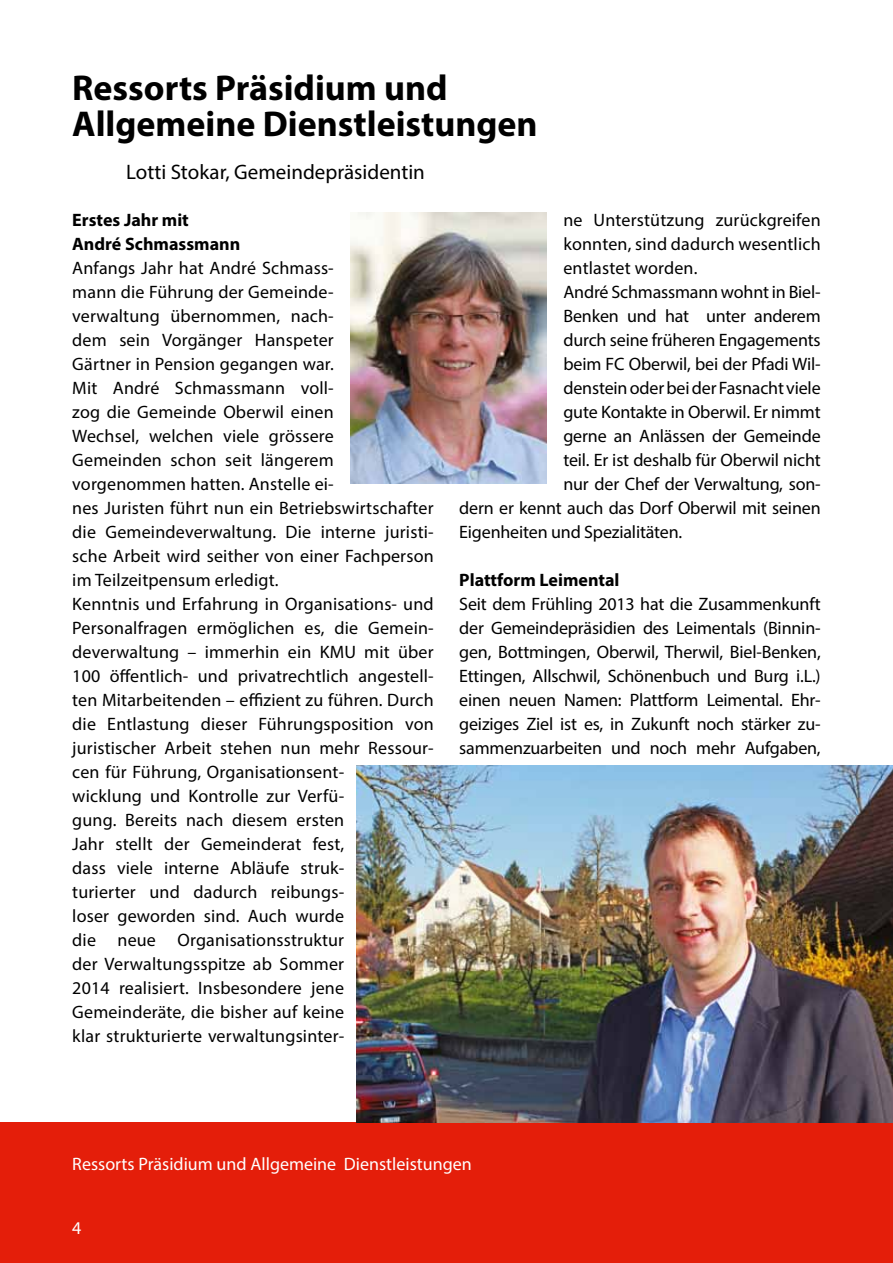
<style>
.page{position:relative;width:893px;height:1263px;background:#fff}
.page>*{position:absolute;margin:0;border:0;box-sizing:border-box;transform-origin:0 0}
.t1{font:700 36px/36px "Myriad Pro";color:#000}
.t2{font:21px "Myriad Pro";color:#000}
.t3{font:18px/24px "Myriad Pro";letter-spacing:.01em;color:#000}
.t4{font:18px "Myriad Pro";letter-spacing:-.01em;color:#000}
.t5{font:700 18px/24px "Myriad Pro";color:#000}
.t6{font:18px "Myriad Pro";color:#fff}
</style>
<div class="page">
<div style="left:0;top:1123px;width:893px;height:140px;background:#e41e0a"></div>
<img style="left:351px;top:213px;width:195px;height:271px">
<img style="left:357px;top:765px;width:536px;height:358px">
<h1 class="t1" style="left:72px;top:69px;width:467px">Ressorts Präsidium und<br>Allgemeine Dienstleistungen</h1>
<p class="t2" style="left:126px;top:159px;width:300px">Lotti Stokar, Gemeindepräsidentin</p>
<p class="t5" style="left:72px;top:207px;width:170px">Erstes Jahr mit<br>André Schmassmann</p>
<p class="t3" style="left:72px;top:256px;width:363px">Anfangs Jahr hat André Schmass-<br>mann die Führung der Gemeinde-<br>verwaltung übernommen, nach-<br>dem sein Vorgänger Hanspeter<br>Gärtner in Pension gegangen war.<br>Mit André Schmassmann voll-<br>zog die Gemeinde Oberwil einen<br>Wechsel, welchen viele grössere<br>Gemeinden schon seit längerem vorgenommen hatten. Anstelle ei-<br>nes Juristen führt nun ein Betriebswirtschafter die Gemeindeverwaltung. Die interne juristi&shy;sche Arbeit wird seither von einer Fachperson im Teilzeitpensum erledigt.<br>Kenntnis und Erfahrung in Organisations- und Personalfragen ermöglichen es, die Gemein&shy;deverwaltung – immerhin ein KMU mit über 100 öffentlich- und privatrechtlich angestell&shy;ten Mitarbeitenden – effizient zu führen. Durch die Entlastung dieser Führungsposition von juristischer Arbeit stehen nun mehr Ressour&shy;cen für Führung, Organisationsent-<br>wicklung und Kontrolle zur Verfü-<br>gung. Bereits nach diesem ersten<br>Jahr stellt der Gemeinderat fest,<br>dass viele interne Abläufe struk-<br>turierter und dadurch reibungs-<br>loser geworden sind. Auch wurde<br>die neue Organisationsstruktur<br>der Verwaltungsspitze ab Sommer<br>2014 realisiert. Insbesondere jene Gemeinderäte, die bisher auf keine<br>klar strukturierte verwaltungsinter-</p>
<p class="t3" style="left:563px;top:208px;width:259px">ne Unterstützung zurückgreifen</p>
<p class="t3" style="left:563px;top:232px;width:259px">konnten, sind dadurch wesentlich</p>
<p class="t3" style="left:563px;top:256px;width:136px">entlastet worden.</p>
<p class="t4" style="left:563px;top:281px;width:259px">André Schmassmann wohnt in Biel-</p>
<p class="t4" style="left:563px;top:305px;width:259px">Benken und hat unter anderem</p>
<p class="t4" style="left:563px;top:329px;width:259px">durch seine früheren Engagements</p>
<p class="t4" style="left:563px;top:353px;width:259px">beim FC Oberwil, bei der Pfadi Wil-</p>
<p class="t4" style="left:563px;top:377px;width:259px">denstein oder bei der Fasnacht viele</p>
<p class="t4" style="left:563px;top:401px;width:259px">gute Kontakte in Oberwil. Er nimmt</p>
<p class="t4" style="left:563px;top:425px;width:259px">gerne an Anlässen der Gemeinde</p>
<p class="t4" style="left:563px;top:449px;width:259px">teil. Er ist deshalb für Oberwil nicht</p>
<p class="t4" style="left:563px;top:473px;width:259px">nur der Chef der Verwaltung, son-</p>
<p class="t4" style="left:459px;top:497px;width:363px">dern er kennt auch das Dorf Oberwil mit seinen</p>
<p class="t4" style="left:459px;top:521px;width:225px">Eigenheiten und Spezialitäten.</p>
<p class="t5" style="left:459px;top:567px;width:162px">Plattform Leimental</p>
<p class="t3" style="left:459px;top:592px;width:363px;text-align:justify">Seit dem Frühling 2013 hat die Zusammenkunft der Gemeindepräsidien des Leimentals (Binnin&shy;gen, Bottmingen, Oberwil, Therwil, Biel-Benken, Ettingen, Allschwil, Schönenbuch und Burg i.L.) einen neuen Namen: Plattform Leimental. Ehr&shy;geiziges Ziel ist es, in Zukunft noch stärker zu&shy;sammenzuarbeiten und noch mehr Aufgaben,</p>
<p class="t6" style="left:72px;top:1152px;width:401px">Ressorts Präsidium und Allgemeine Dienstleistungen</p>
<p class="t6" style="left:72px;top:1217px;width:11px">4</p>
</div>
